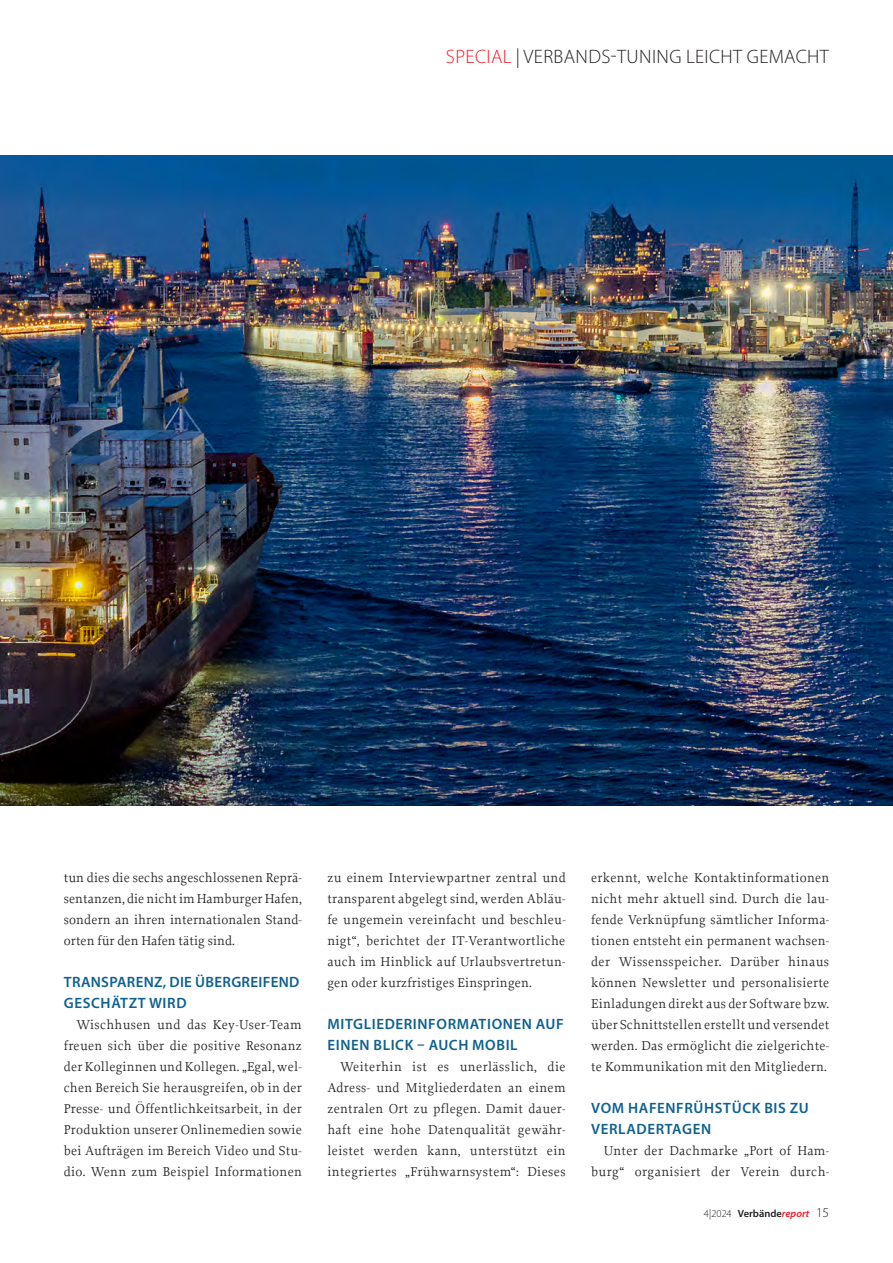
<style>
.page{position:relative;width:893px;height:1263px;background:#fff}
.page>*{position:absolute;margin:0;border:0;box-sizing:border-box;transform-origin:0 0}
.t1{font:300 19.5px "Myriad Pro";letter-spacing:.02em;color:#231f20}
.t2{font:600 15px/21px "Myriad Pro";letter-spacing:.04em;color:#0f618e}
.t3{font:600 15px/21px "Myriad Pro";letter-spacing:.02em;color:#0f618e}
.t4{font:13.5px/21px "Proforma";letter-spacing:.02em;color:#231f20;text-align:justify}
.t5{font:600 10.5px "Myriad Pro";color:#231f20}
.s1{color:#ee1b2a}
.s2{font-weight:300}
.s3{font-style:italic;color:#ee1b2a}
.s4{font-weight:300;font-size:13.5px}
</style>
<div class="page">
<img style="left:0;top:155px;width:893px;height:651px">
<h1 class="t1" style="left:446px;top:45px;width:385px"><span class="s1">SPECIAL</span> | VERBANDS-TUNING LEICHT GEMACHT</h1>
<p class="t4" style="left:64px;top:867px;width:240px">tun dies die sechs angeschlossenen Reprä&shy;sentanzen, die nicht im Hamburger Hafen, sondern an ihren internationalen Stand&shy;orten für den Hafen tätig sind.</p>
<p class="t3" style="left:64px;top:971px;width:237px">TRANSPARENZ, DIE ÜBERGREIFEND<br>GESCHÄTZT WIRD</p>
<p class="t4" style="left:64px;top:1014px;width:240px;text-indent:13px">Wischhusen und das Key-User-Team freuen sich über die positive Resonanz der Kolleginnen und Kollegen. „Egal, wel&shy;chen Bereich Sie herausgreifen, ob in der Presse- und Öffentlichkeitsarbeit, in der Produktion unserer Onlinemedien sowie bei Aufträgen im Bereich Video und Stu&shy;dio. Wenn zum Beispiel Informationen</p>
<p class="t4" style="left:327px;top:867px;width:240px">zu einem Interviewpartner zentral und transparent abgelegt sind, werden Abläu&shy;fe ungemein vereinfacht und beschleu&shy;nigt“, berichtet der IT-Verantwortliche auch im Hinblick auf Urlaubsvertretun&shy;gen oder kurzfristiges Einspringen.</p>
<p class="t2" style="left:328px;top:1013px;width:238px">MITGLIEDERINFORMATIONEN AUF<br>EINEN BLICK – AUCH MOBIL</p>
<p class="t4" style="left:327px;top:1056px;width:240px;text-indent:13px">Weiterhin ist es unerlässlich, die Adress- und Mitgliederdaten an einem zentralen Ort zu pflegen. Damit dauer&shy;haft eine hohe Datenqualität gewähr&shy;leistet werden kann, unterstützt ein integriertes „Frühwarnsystem“: Dieses</p>
<p class="t4" style="left:591px;top:867px;width:240px">erkennt, welche Kontaktinformationen nicht mehr aktuell sind. Durch die lau&shy;fende Verknüpfung sämtlicher Informa&shy;tionen entsteht ein permanent wachsen&shy;der Wissensspeicher. Darüber hinaus können Newsletter und personalisierte Einladungen direkt aus der Software bzw. über Schnittstellen erstellt und versendet werden. Das ermöglicht die zielgerichte&shy;te Kommunikation mit den Mitgliedern.</p>
<p class="t2" style="left:591px;top:1097px;width:219px">VOM HAFENFRÜHSTÜCK BIS ZU<br>VERLADERTAGEN</p>
<p class="t4" style="left:591px;top:1140px;width:240px;text-align:right">Unter der Dachmarke „Port of Ham&shy;burg“ organisiert der Verein durch-</p>
<p class="t5" style="left:704px;top:1207px;width:127px"><span class="s2">4|2024</span> Verbände<span class="s3">report</span> <span class="s4">15</span></p>
</div>
